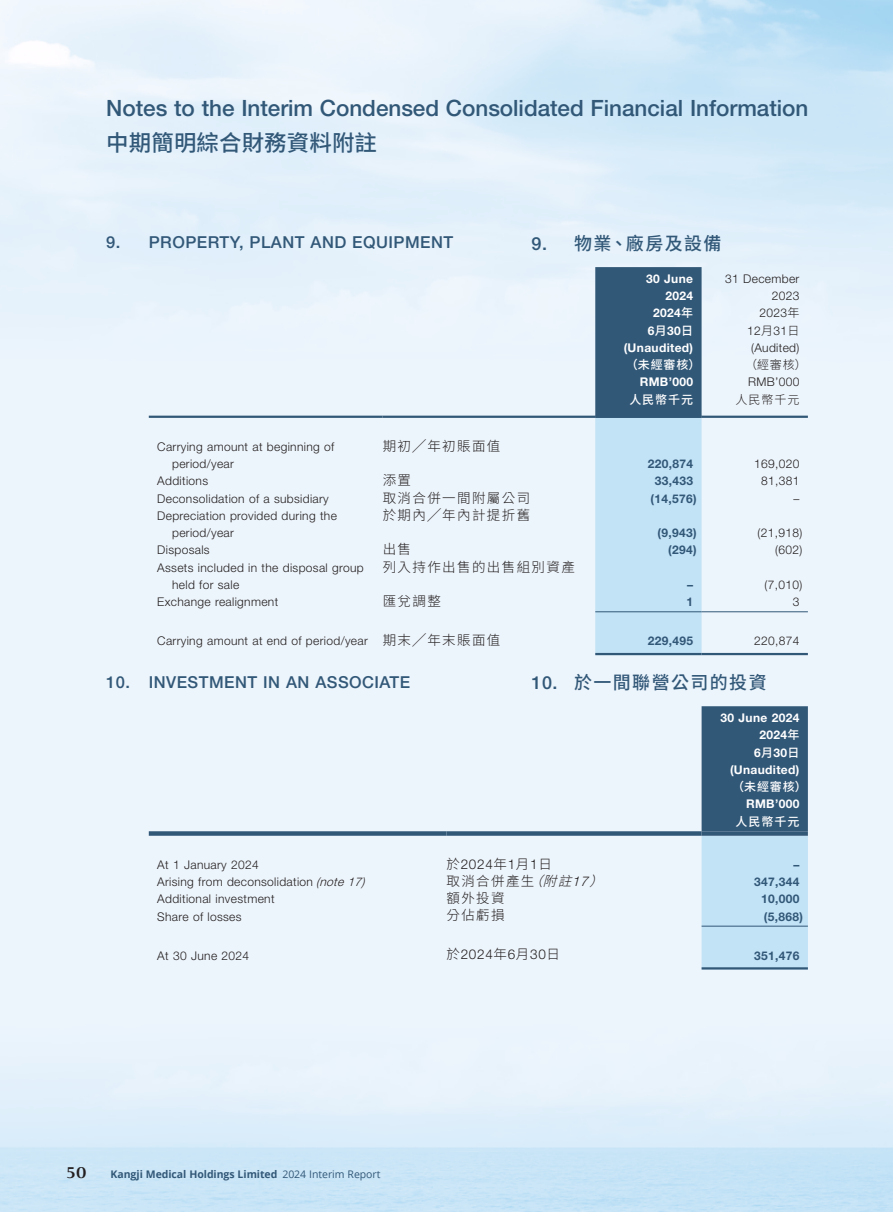
<style>
.page{position:relative;width:893px;height:1212px;background:#fff}
.page>*{position:absolute;margin:0;border:0;box-sizing:border-box;transform-origin:0 0}
.t1{font:500 22.5px "Helvetica Neue LT Std";color:#325878}
.t2{font:500 22.5px "Source Han Sans TC";letter-spacing:.005em;color:#325878}
.C_Heading_1{font:500 18px "Source Han Sans TC";letter-spacing:.08em;color:#325878}
.Heading_1{font:500 16.5px "Helvetica Neue LT Std";letter-spacing:.03em;color:#325878}
.t3{font:700 15px "Accent Graphic";color:#231f20}
.C_Body_Text{font:300 13.5px "Source Han Sans TC";letter-spacing:.105em;color:#231f20}
.C_Body_Text-2{font:300 13.5px "Helvetica Neue LT Std";letter-spacing:.055em;color:#231f20}
.Body_Text{font:300 12px/17.2px "Helvetica Neue LT Std";letter-spacing:.03em;color:#231f20}
.Body_Text-2{font:700 12px "Helvetica Neue LT Std";letter-spacing:.03em;color:#fff}
.Body_Text-3{font:700 12px "Helvetica Neue LT Std";letter-spacing:.03em;color:#325878}
.Body_Text-4{font:500 12px "Source Han Sans TC";letter-spacing:.08em;color:#fff}
.Body_Text-5{font:300 12px "Source Han Sans TC";letter-spacing:.08em;color:#231f20}
.t4{font:700 10.5px "Open Sans";letter-spacing:-.005em;color:#325878}
.s1{font-family:"Helvetica Neue LT Std"}
.s2{font-family:"Source Han Sans TC";font-weight:500}
.s3{font-family:"Source Han Sans TC"}
.s4{font-style:italic}
.s5{font-family:"Helvetica Neue LT Std";font-style:italic}
.s6{font-weight:400}
</style>
<div class="page">
<svg style="left:595px;top:267px;width:107px;height:386px;background:#8aacc5"></svg>
<hr style="left:149px;top:416px;width:234px;height:2px;background:#325878">
<hr style="left:383px;top:416px;width:212px;height:2px;background:#325878">
<hr style="left:595px;top:416px;width:107px;height:2px;background:#325878">
<hr style="left:702px;top:416px;width:106px;height:2px;background:#325878">
<hr style="left:595px;top:611px;width:107px;height:1px;background:#325878">
<hr style="left:702px;top:611px;width:106px;height:1px;background:#325878">
<hr style="left:595px;top:653px;width:107px;height:2px;background:#325878">
<hr style="left:702px;top:653px;width:106px;height:2px;background:#325878">
<svg style="left:702px;top:706px;width:106px;height:261px;background:#7b9eb8"></svg>
<div style="left:149px;top:831px;width:297px;height:5px;background:#325878"></div>
<div style="left:446px;top:831px;width:256px;height:5px;background:#325878"></div>
<div style="left:702px;top:831px;width:106px;height:5px;background:#325878"></div>
<hr style="left:702px;top:926px;width:106px;height:1px;background:#325878">
<hr style="left:702px;top:967px;width:106px;height:2px;background:#325878">
<h1 class="t1" style="left:106px;top:94px;width:703px">Notes to the Interim Condensed Consolidated Financial Information</h1>
<h1 class="t2" style="left:106px;top:130px;width:272px">中期簡明綜合財務資料附註</h1>
<p class="Heading_1" style="left:106px;top:233px;width:348px">9. PROPERTY, PLANT AND EQUIPMENT</p>
<p class="Body_Text" style="left:172px;top:438px;width:164px;text-indent:-15px">Carrying amount at beginning of period/year</p>
<p class="C_Body_Text" style="left:383px;top:438px;width:119px">期初╱年初賬面值</p>
<p class="C_Heading_1" style="left:531px;top:233px;width:192px"><span class="s1">9.</span> 物業、廠房及設備</p>
<p class="Body_Text-2" style="left:646px;top:271px;width:48px">30 June</p>
<p class="Body_Text-2" style="left:665px;top:288px;width:29px">2024</p>
<p class="Body_Text-2" style="left:653px;top:306px;width:42px">2024<span class="s2">年</span></p>
<p class="Body_Text-2" style="left:648px;top:323px;width:47px">6<span class="s2">月</span>30<span class="s2">日</span></p>
<p class="Body_Text" style="left:725px;top:270px;width:76px">31 December</p>
<p class="Body_Text" style="left:772px;top:287px;width:29px">2023</p>
<p class="Body_Text" style="left:759px;top:304px;width:42px">2023<span class="s3">年</span></p>
<p class="Body_Text" style="left:747px;top:321px;width:54px">12<span class="s3">月</span>31<span class="s3">日</span></p>
<p class="Body_Text-2" style="left:624px;top:340px;width:71px">(Unaudited)</p>
<p class="Body_Text" style="left:751px;top:339px;width:50px">(Audited)</p>
<p class="Body_Text-4" style="left:626px;top:358px;width:76px">（未經審核）</p>
<p class="Body_Text-5" style="left:745px;top:358px;width:63px">（經審核）</p>
<p class="Body_Text-2" style="left:640px;top:375px;width:55px">RMB’000</p>
<p class="Body_Text" style="left:748px;top:373px;width:53px">RMB’000</p>
<p class="Body_Text-4" style="left:629px;top:392px;width:65px">人民幣千元</p>
<p class="Body_Text-5" style="left:736px;top:392px;width:65px">人民幣千元</p>
<p class="Body_Text-3" style="left:648px;top:456px;width:47px">220,874</p>
<p class="Body_Text" style="left:754px;top:455px;width:47px">169,020</p>
<p class="Body_Text" style="left:157px;top:472px;width:52px">Additions</p>
<p class="C_Body_Text" style="left:383px;top:473px;width:30px">添置</p>
<p class="Body_Text-3" style="left:655px;top:474px;width:40px">33,433</p>
<p class="Body_Text" style="left:761px;top:472px;width:40px">81,381</p>
<p class="Body_Text" style="left:157px;top:489px;width:173px">Deconsolidation of a subsidiary</p>
<p class="C_Body_Text" style="left:383px;top:490px;width:149px">取消合併一間附屬公司</p>
<p class="Body_Text-3" style="left:650px;top:491px;width:48px">(14,576)</p>
<p class="Body_Text" style="left:793px;top:489px;width:7px">–</p>
<p class="Body_Text" style="left:172px;top:507px;width:166px;text-indent:-15px">Depreciation provided during the period/year</p>
<p class="C_Body_Text" style="left:383px;top:507px;width:149px">於期內╱年內計提折舊</p>
<p class="Body_Text-3" style="left:657px;top:525px;width:41px">(9,943)</p>
<p class="Body_Text" style="left:757px;top:524px;width:46px">(21,918)</p>
<p class="Body_Text" style="left:157px;top:541px;width:54px">Disposals</p>
<p class="C_Body_Text" style="left:383px;top:542px;width:30px">出售</p>
<p class="Body_Text-3" style="left:668px;top:543px;width:30px">(294)</p>
<p class="Body_Text" style="left:775px;top:541px;width:29px">(602)</p>
<p class="Body_Text" style="left:172px;top:558px;width:193px;text-indent:-15px">Assets included in the disposal group held for sale</p>
<p class="C_Body_Text" style="left:383px;top:559px;width:194px">列入持作出售的出售組別資產</p>
<p class="Body_Text-3" style="left:687px;top:577px;width:7px">–</p>
<p class="Body_Text" style="left:764px;top:576px;width:39px">(7,010)</p>
<p class="Body_Text" style="left:157px;top:593px;width:122px">Exchange realignment</p>
<p class="C_Body_Text" style="left:383px;top:593px;width:60px">匯兌調整</p>
<p class="Body_Text-3" style="left:686px;top:594px;width:8px">1</p>
<p class="Body_Text" style="left:793px;top:593px;width:8px">3</p>
<p class="Body_Text" style="left:157px;top:632px;width:212px">Carrying amount at end of period/year</p>
<p class="C_Body_Text" style="left:383px;top:632px;width:119px">期末╱年末賬面值</p>
<p class="Body_Text-3" style="left:648px;top:633px;width:47px">229,495</p>
<p class="Body_Text" style="left:754px;top:632px;width:47px">220,874</p>
<p class="Heading_1" style="left:106px;top:672px;width:305px">10. INVESTMENT IN AN ASSOCIATE</p>
<p class="Body_Text-2" style="left:720px;top:710px;width:80px">30 June 2024</p>
<p class="Body_Text-2" style="left:759px;top:727px;width:42px">2024<span class="s2">年</span></p>
<p class="Body_Text-2" style="left:754px;top:745px;width:47px">6<span class="s2">月</span>30<span class="s2">日</span></p>
<p class="Body_Text-2" style="left:730px;top:762px;width:71px">(Unaudited)</p>
<p class="Body_Text-4" style="left:732px;top:780px;width:76px">（未經審核）</p>
<p class="Body_Text-2" style="left:746px;top:796px;width:55px">RMB’000</p>
<p class="Body_Text-4" style="left:736px;top:814px;width:65px">人民幣千元</p>
<p class="Body_Text" style="left:157px;top:856px;width:103px">At 1 January 2024</p>
<p class="C_Body_Text-2" style="left:446px;top:855px;width:107px"><span class="s3">於</span>2024<span class="s3">年</span>1<span class="s3">月</span>1<span class="s3">日</span></p>
<p class="Body_Text-3" style="left:793px;top:857px;width:7px">–</p>
<p class="Body_Text" style="left:157px;top:873px;width:209px">Arising from deconsolidation <span class="s4">(note 17)</span></p>
<p class="C_Body_Text" style="left:446px;top:873px;width:169px">取消合併產生<span class="s4">（附註</span><span class="s5">17</span><span class="s4">）</span></p>
<p class="Body_Text-3" style="left:754px;top:874px;width:47px">347,344</p>
<p class="Body_Text" style="left:157px;top:890px;width:119px">Additional investment</p>
<p class="C_Body_Text" style="left:446px;top:890px;width:60px">額外投資</p>
<p class="Body_Text-3" style="left:761px;top:892px;width:40px">10,000</p>
<p class="Body_Text" style="left:157px;top:907px;width:86px">Share of losses</p>
<p class="C_Body_Text" style="left:446px;top:908px;width:60px">分佔虧損</p>
<p class="Body_Text-3" style="left:764px;top:909px;width:41px">(5,868)</p>
<p class="Body_Text" style="left:157px;top:946px;width:93px">At 30 June 2024</p>
<p class="C_Body_Text-2" style="left:446px;top:946px;width:115px"><span class="s3">於</span>2024<span class="s3">年</span>6<span class="s3">月</span>30<span class="s3">日</span></p>
<p class="Body_Text-3" style="left:754px;top:948px;width:47px">351,476</p>
<p class="C_Heading_1" style="left:531px;top:672px;width:237px"><span class="s1">10.</span> 於一間聯營公司的投資</p>
<p class="t3" style="left:67px;top:1161px;width:21px">50</p>
<p class="t4" style="left:111px;top:1167px;width:271px">Kangji Medical Holdings Limited <span class="s6">2024 Interim Report</span></p>
</div>
